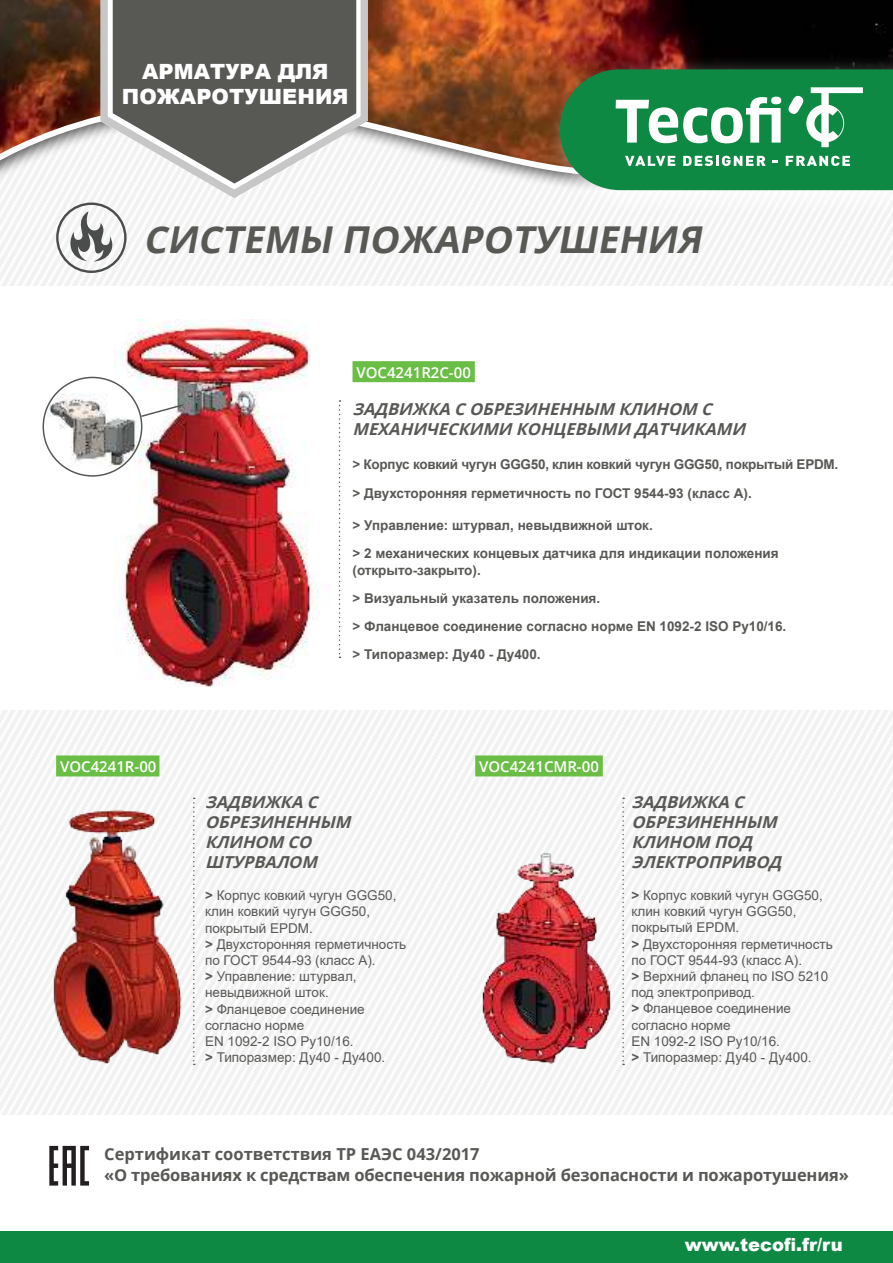
<style>
.page{position:relative;width:893px;height:1263px;background:#fff}
.page>*{position:absolute;margin:0;border:0;box-sizing:border-box;transform-origin:0 0}
.t1{font:italic 700 37.05px "Open Sans";color:#585855}
.t2{font:900 21px/25.2px "Arial";letter-spacing:.005em;color:#fff;text-align:center}
.t3{font:900 18px "Arial";color:#fff}
.t4{font:italic 700 16.5px/19.8px "Open Sans";color:#585855}
.t5{font:700 16.5px/21.6px "Open Sans";letter-spacing:-.01em;color:#585855}
.t6{font:600 15px "Open Sans";color:#fff}
.t7{font:13.5px/16.2px "Arial";color:#585855}
.t8{font:700 13.5px/28.2px "Arial";color:#585855}
.t9{font:700 13.5px/28.2px "Arial";letter-spacing:-.02em;color:#585855}
.s1{font-weight:700}
</style>
<div class="page">
<img style="left:0;top:195px;width:893px;height:91px">
<img style="left:0;top:0;width:893px;height:195px">
<svg style="left:97px;top:0;width:277px;height:202px"></svg>
<svg style="left:113px;top:0;width:243px;height:184px"></svg>
<div style="left:545px;top:55px;width:348px;height:168px;background:#fff;opacity:.75"></div>
<svg style="left:560px;top:69px;width:333px;height:121px"></svg>
<div style="left:0;top:1231px;width:893px;height:32px;background:#0e8943"></div>
<div style="left:56px;top:203px;width:71px;height:70px;border:2px solid #4b4c4c;border-radius:50%"></div>
<svg style="left:70px;top:211px;width:42px;height:50px"></svg>
<div style="left:352px;top:361px;width:123px;height:21px;background:#6bbe45"></div>
<img style="left:114px;top:319px;width:205px;height:368px">
<img style="left:45px;top:800px;width:144px;height:271px">
<img style="left:477px;top:842px;width:136px;height:229px">
<svg style="left:339px;top:400px;width:2px;height:258px"></svg>
<svg style="left:193px;top:798px;width:2px;height:267px"></svg>
<svg style="left:622px;top:798px;width:2px;height:267px"></svg>
<div style="left:56px;top:755px;width:103px;height:21px;background:#6bbe45"></div>
<div style="left:475px;top:755px;width:128px;height:21px;background:#6bbe45"></div>
<div style="left:43px;top:377px;width:99px;height:99px;background:#fff;border-radius:50%"></div>
<img style="left:47px;top:393px;width:94px;height:77px">
<div style="left:43px;top:377px;width:99px;height:100px;border:2px solid #585855;border-radius:50%"></div>
<svg style="left:140px;top:403px;width:45px;height:15px"></svg>
<svg style="left:49px;top:1146px;width:40px;height:39px"></svg>
<h2 class="t2" style="left:122px;top:58px;width:228px">АРМАТУРА ДЛЯ<br>ПОЖАРОТУШЕНИЯ</h2>
<h1 class="t1" style="left:143px;top:213px;width:568px">СИСТЕМЫ ПОЖАРОТУШЕНИЯ</h1>
<p class="t6" style="left:356px;top:364px;width:116px">VOC4241R2C-00</p>
<p class="t4" style="left:352px;top:399px;width:400px">ЗАДВИЖКА С ОБРЕЗИНЕННЫМ КЛИНОМ С<br>МЕХАНИЧЕСКИМИ КОНЦЕВЫМИ ДАТЧИКАМИ</p>
<p class="t9" style="left:352px;top:451px;width:487px">&gt; Корпус ковкий чугун GGG50, клин ковкий чугун GGG50, покрытый EPDM. &gt; Двухсторонняя герметичность по ГОСТ 9544-93 (класс А).</p>
<p class="t8" style="left:352px;top:511px;width:428px">&gt; Управление: штурвал, невыдвижной шток.<br>&gt; 2 механических концевых датчика для индикации положения</p>
<p class="t8" style="left:352px;top:556px;width:435px">(открыто-закрыто).<br>&gt; Визуальный указатель положения.<br>&gt; Фланцевое соединение согласно норме EN 1092-2 ISO Ру10/16. &gt; Типоразмер: Ду40 - Ду400.</p>
<p class="t6" style="left:60px;top:758px;width:98px">VOC4241R-00</p>
<p class="t6" style="left:479px;top:758px;width:121px">VOC4241CMR-00</p>
<p class="t4" style="left:205px;top:792px;width:152px">ЗАДВИЖКА С<br>ОБРЕЗИНЕННЫМ<br>КЛИНОМ СО<br>ШТУРВАЛОМ</p>
<p class="t7" style="left:205px;top:887px;width:203px"><span class="s1">&gt;</span> Корпус ковкий чугун GGG50, клин ковкий чугун GGG50, покрытый EPDM.<br><span class="s1">&gt;</span> Двухсторонняя герметичность по ГОСТ 9544-93 (класс А).<br><span class="s1">&gt;</span> Управление: штурвал, невыдвижной шток.<br><span class="s1">&gt;</span> Фланцевое соединение согласно норме<br>EN 1092-2 ISO Ру10/16.<br><span class="s1">&gt;</span> Типоразмер: Ду40 - Ду400.</p>
<p class="t4" style="left:631px;top:792px;width:157px">ЗАДВИЖКА С<br>ОБРЕЗИНЕННЫМ<br>КЛИНОМ ПОД<br>ЭЛЕКТРОПРИВОД</p>
<p class="t7" style="left:631px;top:887px;width:203px"><span class="s1">&gt;</span> Корпус ковкий чугун GGG50, клин ковкий чугун GGG50, покрытый EPDM.<br><span class="s1">&gt;</span> Двухсторонняя герметичность по ГОСТ 9544-93 (класс А).<br><span class="s1">&gt;</span> Верхний фланец по ISO 5210 под электропривод.<br><span class="s1">&gt;</span> Фланцевое соединение согласно норме<br>EN 1092-2 ISO Ру10/16.<br><span class="s1">&gt;</span> Типоразмер: Ду40 - Ду400.</p>
<p class="t5" style="left:104px;top:1142px;width:746px">Сертификат соответствия ТР ЕАЭС 043/2017<br>«О требованиях к средствам обеспечения пожарной безопасности и пожаротушения»</p>
<h3 class="t3" style="left:685px;top:1232px;width:160px">www.tecofi.fr/ru</h3>
</div>
